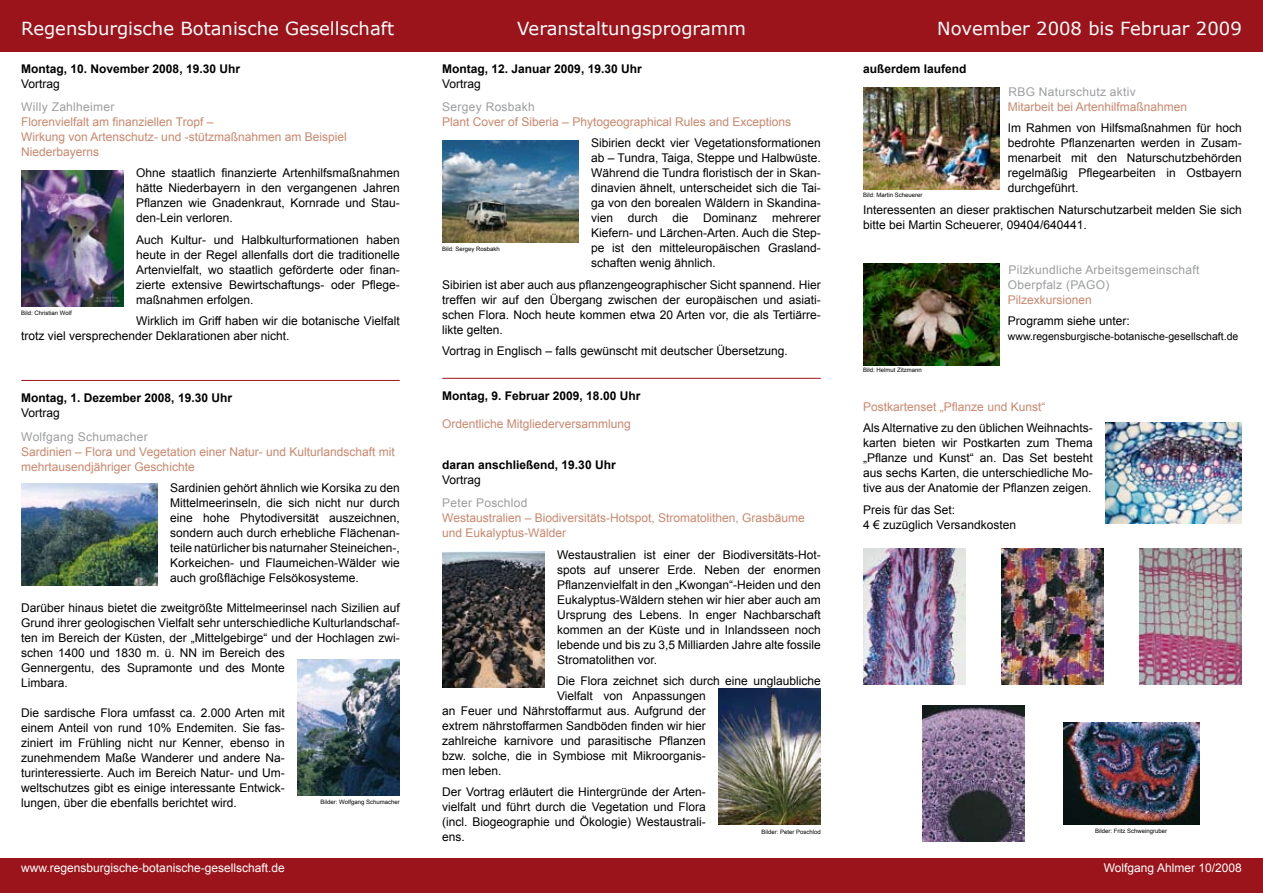
<style>
.page{position:relative;width:1263px;height:893px;background:#fff}
.page>*{position:absolute;margin:0;border:0;box-sizing:border-box;transform-origin:0 0}
.t1{font:18px "Verdana";color:#fff}
.t2{font:12px/15px "Arial";color:#000;text-align:justify}
.t3{font:12px/15px "Arial";color:#ca876e}
.t4{font:700 12px "Arial";color:#000}
.t5{font:12px/15px "Arial";letter-spacing:.025em;color:#9c9d9f}
.t6{font:12px "Arial";color:#fff}
.t7{font:10.5px "Arial";color:#000}
.t8{font:6px "Arial";color:#000}
</style>
<div class="page">
<div style="left:0;top:0;width:1263px;height:51px;background:#9b141b"></div>
<div style="left:0;top:859px;width:1263px;height:34px;background:#9b141b"></div>
<hr style="left:21px;top:380px;width:379px;height:1px;background:#9b141b">
<img style="left:21px;top:170px;width:102px;height:136px">
<img style="left:21px;top:484px;width:136px;height:102px">
<hr style="left:442px;top:378px;width:379px;height:1px;background:#9b141b">
<img style="left:442px;top:140px;width:136px;height:102px">
<img style="left:442px;top:551px;width:102px;height:136px">
<hr style="left:863px;top:51px;width:379px;height:1px;background:#9b141b">
<img style="left:863px;top:87px;width:136px;height:102px">
<img style="left:863px;top:264px;width:136px;height:102px">
<img style="left:298px;top:659px;width:102px;height:136px">
<img style="left:719px;top:689px;width:102px;height:136px">
<img style="left:1106px;top:422px;width:136px;height:102px">
<img style="left:1001px;top:549px;width:102px;height:136px">
<img style="left:923px;top:706px;width:102px;height:136px">
<img style="left:1140px;top:549px;width:102px;height:136px">
<img style="left:1063px;top:723px;width:136px;height:102px">
<img style="left:863px;top:549px;width:102px;height:136px">
<h1 class="t1" style="left:21px;top:17px;width:374px">Regensburgische Botanische Gesellschaft</h1>
<h1 class="t1" style="left:517px;top:17px;width:230px">Veranstaltungsprogramm</h1>
<p class="t4" style="left:21px;top:60px;width:220px">Montag, 10. November 2008, 19.30 Uhr</p>
<p class="t2" style="left:21px;top:76px;width:40px">Vortrag</p>
<p class="t5" style="left:21px;top:99px;width:95px">Willy Zahlheimer</p>
<p class="t3" style="left:21px;top:114px;width:327px">Florenvielfalt am finanziellen Tropf –<br>Wirkung von Artenschutz- und -stützmaßnahmen am Beispiel<br>Niederbayerns</p>
<p class="t2" style="left:136px;top:166px;width:265px">Ohne staatlich finanzierte Artenhilfsmaßnahmen hätte Niederbayern in den vergangenen Jahren Pflanzen wie Gnadenkraut, Kornrade und Stau&shy;den-Lein verloren.</p>
<p class="t2" style="left:136px;top:232px;width:265px">Auch Kultur- und Halbkulturformationen haben heute in der Regel allenfalls dort die traditionelle Artenvielfalt, wo staatlich geförderte oder finan&shy;zierte extensive Bewirtschaftungs- oder Pflege&shy;maßnahmen erfolgen.</p>
<p class="t2" style="left:21px;top:314px;width:380px;text-indent:115px">Wirklich im Griff haben wir die botanische Vielfalt trotz viel versprechender Deklarationen aber nicht.</p>
<p class="t8" style="left:21px;top:309px;width:52px">Bild: Christian Wolf</p>
<p class="t4" style="left:21px;top:390px;width:212px">Montag, 1. Dezember 2008, 19.30 Uhr</p>
<p class="t2" style="left:21px;top:405px;width:40px">Vortrag</p>
<p class="t5" style="left:21px;top:429px;width:128px">Wolfgang Schumacher</p>
<p class="t3" style="left:21px;top:444px;width:375px">Sardinien – Flora und Vegetation einer Natur- und Kulturlandschaft mit mehrtausendjähriger Geschichte</p>
<p class="t2" style="left:170px;top:480px;width:231px">Sardinien gehört ähnlich wie Korsika zu den Mittelmeerinseln, die sich nicht nur durch eine hohe Phytodiversität auszeichnen, sondern auch durch erhebliche Flächenan&shy;teile natürlicher bis naturnaher Steineichen-, Korkeichen- und Flaumeichen-Wälder wie auch großflächige Felsökosysteme.</p>
<p class="t2" style="left:21px;top:600px;width:380px;text-align:left">Darüber hinaus bietet die zweitgrößte Mittelmeerinsel nach Sizilien auf Grund ihrer geologischen Vielfalt sehr unterschiedliche Kulturlandschaf&shy;ten im Bereich der Küsten, der „Mittelgebirge“ und der Hochlagen zwi&shy;schen 1400 und 1830 m. ü. NN im Bereich des<br>Gennergentu, des Supramonte und des Monte<br>Limbara.</p>
<p class="t2" style="left:21px;top:705px;width:265px">Die sardische Flora umfasst ca. 2.000 Arten mit einem Anteil von rund 10% Endemiten. Sie fas&shy;ziniert im Frühling nicht nur Kenner, ebenso in zunehmendem Maße Wanderer und andere Na&shy;turinteressierte. Auch im Bereich Natur- und Um&shy;weltschutzes gibt es einige interessante Entwick&shy;lungen, über die ebenfalls berichtet wird.</p>
<p class="t8" style="left:320px;top:798px;width:81px">Bilder: Wolfgang Schumacher</p>
<p class="t4" style="left:442px;top:60px;width:201px">Montag, 12. Januar 2009, 19.30 Uhr</p>
<p class="t2" style="left:442px;top:76px;width:40px">Vortrag</p>
<p class="t5" style="left:442px;top:99px;width:94px">Sergey Rosbakh</p>
<p class="t3" style="left:442px;top:114px;width:350px">Plant Cover of Siberia – Phytogeographical Rules and Exceptions</p>
<p class="t2" style="left:591px;top:136px;width:231px">Sibirien deckt vier Vegetationsformationen ab – Tundra, Taiga, Steppe und Halbwüste.<br>Während die Tundra floristisch der in Skan&shy;dinavien ähnelt, unterscheidet sich die Tai&shy;ga von den borealen Wäldern in Skandina&shy;vien durch die Dominanz mehrerer Kiefern- und Lärchen-Arten. Auch die Step&shy;pe ist den mitteleuropäischen Grasland&shy;schaften wenig ähnlich.</p>
<p class="t2" style="left:442px;top:277px;width:380px">Sibirien ist aber auch aus pflanzengeographischer Sicht spannend. Hier treffen wir auf den Übergang zwischen der europäischen und asiati&shy;schen Flora. Noch heute kommen etwa 20 Arten vor, die als Tertiärre&shy;likte gelten.</p>
<p class="t2" style="left:442px;top:344px;width:347px">Vortrag in Englisch – falls gewünscht mit deutscher Übersetzung.</p>
<p class="t4" style="left:442px;top:388px;width:200px">Montag, 9. Februar 2009, 18.00 Uhr</p>
<p class="t3" style="left:442px;top:417px;width:190px">Ordentliche Mitgliederversammlung</p>
<p class="t4" style="left:442px;top:457px;width:175px">daran anschließend, 19.30 Uhr</p>
<p class="t2" style="left:442px;top:472px;width:40px">Vortrag</p>
<p class="t5" style="left:442px;top:496px;width:87px">Peter Poschlod</p>
<p class="t3" style="left:442px;top:511px;width:364px">Westaustralien – Biodiversitäts-Hotspot, Stromatolithen, Grasbäume und Eukalyptus-Wälder</p>
<p class="t2" style="left:557px;top:547px;width:265px">Westaustralien ist einer der Biodiversitäts-Hot&shy;spots auf unserer Erde. Neben der enormen Pflanzenvielfalt in den „Kwongan“-Heiden und den Eukalyptus-Wäldern stehen wir hier aber auch am Ursprung des Lebens. In enger Nachbarschaft kommen an der Küste und in Inlandsseen noch lebende und bis zu 3,5 Milliarden Jahre alte fossile Stromatolithen vor.</p>
<p class="t2" style="left:557px;top:673px;width:265px">Die Flora zeichnet sich durch eine unglaubliche</p>
<p class="t2" style="left:557px;top:688px;width:150px">Vielfalt von Anpassungen</p>
<p class="t2" style="left:442px;top:703px;width:265px">an Feuer und Nährstoffarmut aus. Aufgrund der</p>
<p class="t2" style="left:442px;top:718px;width:265px">extrem nährstoffarmen Sandböden finden wir hier</p>
<p class="t2" style="left:442px;top:733px;width:265px">zahlreiche karnivore und parasitische Pflanzen</p>
<p class="t2" style="left:442px;top:748px;width:265px">bzw. solche, die in Symbiose mit Mikroorganis-</p>
<p class="t2" style="left:442px;top:763px;width:61px">men leben.</p>
<p class="t2" style="left:442px;top:785px;width:265px">Der Vortrag erläutert die Hintergründe der Arten&shy;vielfalt und führt durch die Vegetation und Flora (incl. Biogeographie und Ökologie) Westaustrali&shy;ens.</p>
<p class="t8" style="left:442px;top:245px;width:59px">Bild: Sergey Rosbakh</p>
<p class="t8" style="left:761px;top:827px;width:61px">Bilder: Peter Poschlod</p>
<h1 class="t1" style="left:937px;top:17px;width:306px">November 2008 bis Februar 2009</h1>
<p class="t4" style="left:863px;top:60px;width:105px">außerdem laufend</p>
<p class="t5" style="left:1008px;top:84px;width:129px">RBG Naturschutz aktiv</p>
<p class="t3" style="left:1008px;top:99px;width:181px">Mitarbeit bei Artenhilfmaßnahmen</p>
<p class="t2" style="left:1008px;top:121px;width:235px">Im Rahmen von Hilfsmaßnahmen für hoch bedrohte Pflanzenarten werden in Zusam&shy;menarbeit mit den Naturschutzbehörden regelmäßig Pflegearbeiten in Ostbayern durchgeführt.</p>
<p class="t2" style="left:863px;top:202px;width:380px">Interessenten an dieser praktischen Naturschutzarbeit melden Sie sich bitte bei Martin Scheuerer, 09404/640441.</p>
<p class="t5" style="left:1008px;top:262px;width:193px">Pilzkundliche Arbeitsgemeinschaft<br>Oberpfalz (PAGO)</p>
<p class="t3" style="left:1008px;top:292px;width:86px">Pilzexkursionen</p>
<p class="t2" style="left:1008px;top:313px;width:124px">Programm siehe unter:</p>
<p class="t7" style="left:1008px;top:329px;width:232px">www.regensburgische-botanische-gesellschaft.de</p>
<p class="t8" style="left:863px;top:191px;width:61px">Bild: Martin Scheuerer</p>
<p class="t8" style="left:863px;top:366px;width:60px">Bild: Helmut Zitzmann</p>
<p class="t3" style="left:863px;top:399px;width:184px">Postkartenset „Pflanze und Kunst“</p>
<p class="t2" style="left:863px;top:421px;width:231px">Als Alternative zu den üblichen Weihnachts&shy;karten bieten wir Postkarten zum Thema „Pflanze und Kunst“ an. Das Set besteht aus sechs Karten, die unterschiedliche Mo&shy;tive aus der Anatomie der Pflanzen zeigen.</p>
<p class="t2" style="left:863px;top:502px;width:154px">Preis für das Set:<br>4 € zuzüglich Versandkosten</p>
<p class="t8" style="left:1095px;top:826px;width:74px">Bilder: Fritz Schweingruber</p>
<p class="t6" style="left:21px;top:860px;width:265px">www.regensburgische-botanische-gesellschaft.de</p>
<p class="t6" style="left:1104px;top:860px;width:139px">Wolfgang Ahlmer 10/2008</p>
</div>
